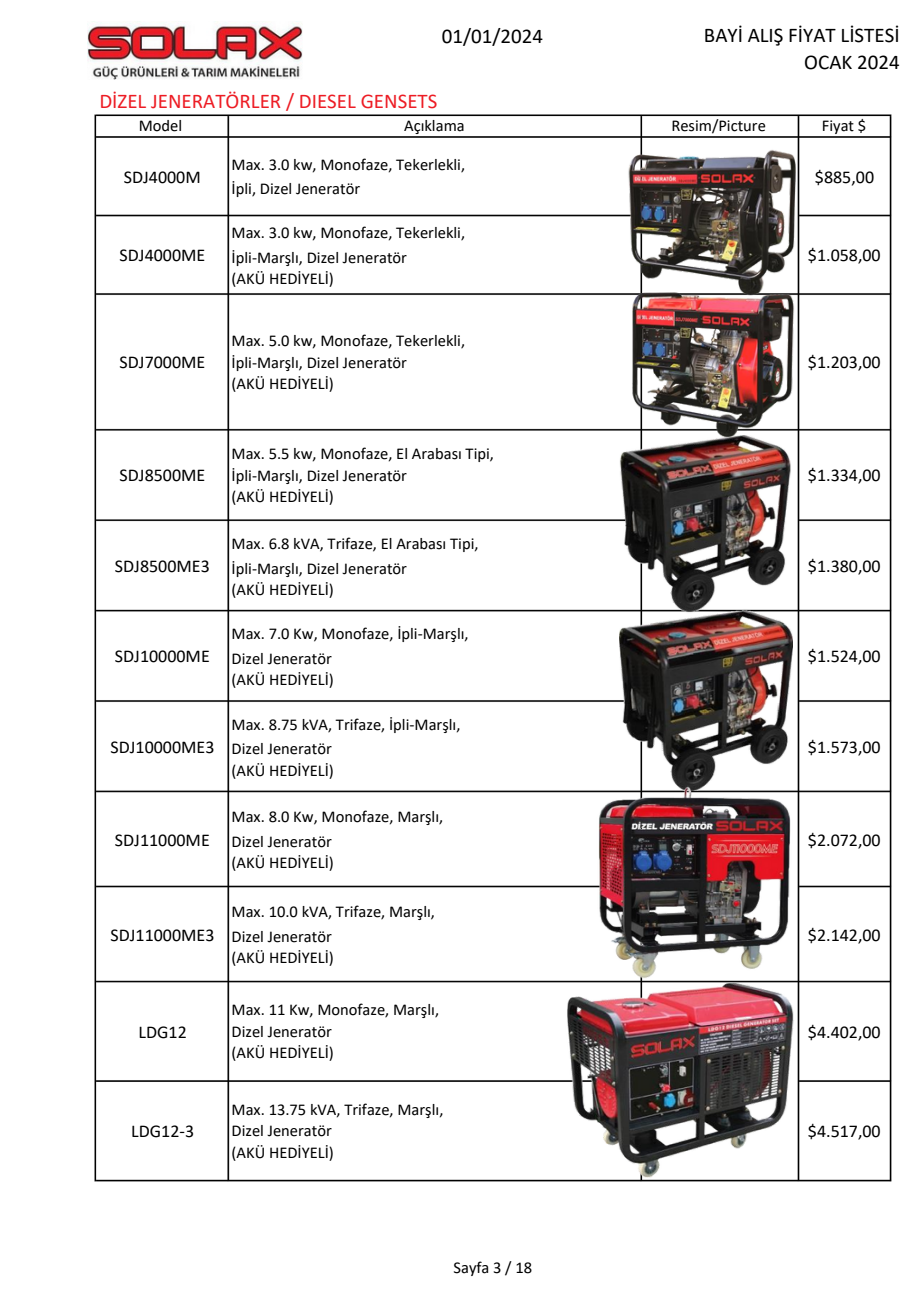
<style>
.page{position:relative;width:922px;height:1302px;background:#fff}
.page>*{position:absolute;margin:0;border:0;box-sizing:border-box;transform-origin:0 0}
.t1{font:21px/27px "Calibri";color:#000;text-align:right}
.t2{font:21px "Calibri";color:#ed1c24}
.t3{font:18px "Calibri";color:#000}
.t4{font:16.5px/21.3px "Calibri";color:#000}
</style>
<div class="page">
<img style="left:88px;top:22px;width:214px;height:57px">
<img style="left:94px;top:114px;width:798px;height:1068px">
<img style="left:560px;top:976px;width:237px;height:205px">
<img style="left:619px;top:440px;width:173px;height:336px">
<img style="left:568px;top:776px;width:252px;height:212px">
<img style="left:616px;top:146px;width:197px;height:294px">
<p class="t1" style="left:441px;top:24px;width:103px">01/01/2024</p>
<h1 class="t1" style="left:703px;top:23px;width:197px">BAYİ ALIŞ FİYAT LİSTESİ<br>OCAK 2024</h1>
<h2 class="t2" style="left:99px;top:92px;width:339px">DİZEL JENERATÖRLER / DIESEL GENSETS</h2>
<h1 class="t4" style="left:139px;top:117px;width:45px">Model</h1>
<p class="t3" style="left:124px;top:169px;width:78px">SDJ4000M</p>
<p class="t3" style="left:120px;top:248px;width:87px">SDJ4000ME</p>
<p class="t4" style="left:404px;top:116px;width:62px">Açıklama</p>
<p class="t4" style="left:231px;top:156px;width:235px">Max. 3.0 kw, Monofaze, Tekerlekli,</p>
<p class="t4" style="left:231px;top:179px;width:130px">İpli, Dizel Jeneratör</p>
<h3 class="t4" style="left:231px;top:223px;width:235px">Max. 3.0 kw, Monofaze, Tekerlekli,</h3>
<p class="t4" style="left:231px;top:248px;width:177px">İpli-Marşlı, Dizel Jeneratör</p>
<p class="t4" style="left:231px;top:269px;width:104px">(AKÜ HEDİYELİ)</p>
<h3 class="t4" style="left:671px;top:117px;width:96px">Resim/Picture</h3>
<p class="t4" style="left:821px;top:117px;width:46px">Fiyat $</p>
<p class="t3" style="left:814px;top:169px;width:61px">$885,00</p>
<p class="t3" style="left:807px;top:248px;width:74px">$1.058,00</p>
<p class="t3" style="left:120px;top:355px;width:87px">SDJ7000ME</p>
<h3 class="t4" style="left:231px;top:331px;width:235px">Max. 5.0 kw, Monofaze, Tekerlekli,<br>İpli-Marşlı, Dizel Jeneratör<br>(AKÜ HEDİYELİ)</h3>
<p class="t3" style="left:807px;top:355px;width:74px">$1.203,00</p>
<p class="t3" style="left:120px;top:468px;width:87px">SDJ8500ME</p>
<h3 class="t3" style="left:115px;top:558px;width:96px">SDJ8500ME3</h3>
<p class="t3" style="left:115px;top:649px;width:96px">SDJ10000ME</p>
<p class="t3" style="left:110px;top:739px;width:105px">SDJ10000ME3</p>
<h3 class="t3" style="left:115px;top:832px;width:96px">SDJ11000ME</h3>
<p class="t3" style="left:110px;top:927px;width:105px">SDJ11000ME3</p>
<p class="t4" style="left:231px;top:444px;width:264px">Max. 5.5 kw, Monofaze, El Arabası Tipi,<br>İpli-Marşlı, Dizel Jeneratör<br>(AKÜ HEDİYELİ)</p>
<h3 class="t4" style="left:231px;top:534px;width:248px">Max. 6.8 kVA, Trifaze, El Arabası Tipi,</h3>
<p class="t4" style="left:231px;top:559px;width:177px">İpli-Marşlı, Dizel Jeneratör</p>
<h3 class="t4" style="left:231px;top:580px;width:104px">(AKÜ HEDİYELİ)</h3>
<p class="t4" style="left:231px;top:624px;width:239px">Max. 7.0 Kw, Monofaze, İpli-Marşlı,</p>
<h3 class="t4" style="left:231px;top:649px;width:102px">Dizel Jeneratör</h3>
<p class="t4" style="left:231px;top:670px;width:104px">(AKÜ HEDİYELİ)</p>
<p class="t4" style="left:231px;top:715px;width:230px">Max. 8.75 kVA, Trifaze, İpli-Marşlı,</p>
<p class="t4" style="left:231px;top:739px;width:102px">Dizel Jeneratör</p>
<h3 class="t4" style="left:231px;top:761px;width:104px">(AKÜ HEDİYELİ)</h3>
<p class="t4" style="left:231px;top:807px;width:213px">Max. 8.0 Kw, Monofaze, Marşlı,</p>
<p class="t4" style="left:231px;top:832px;width:102px">Dizel Jeneratör</p>
<p class="t4" style="left:231px;top:853px;width:104px">(AKÜ HEDİYELİ)</p>
<h3 class="t4" style="left:231px;top:902px;width:205px">Max. 10.0 kVA, Trifaze, Marşlı,</h3>
<p class="t4" style="left:231px;top:927px;width:102px">Dizel Jeneratör</p>
<p class="t4" style="left:231px;top:948px;width:104px">(AKÜ HEDİYELİ)</p>
<p class="t3" style="left:807px;top:468px;width:74px">$1.334,00</p>
<p class="t3" style="left:807px;top:558px;width:74px">$1.380,00</p>
<p class="t3" style="left:807px;top:649px;width:74px">$1.524,00</p>
<p class="t3" style="left:807px;top:739px;width:74px">$1.573,00</p>
<p class="t3" style="left:807px;top:832px;width:74px">$2.072,00</p>
<p class="t3" style="left:807px;top:927px;width:74px">$2.142,00</p>
<p class="t3" style="left:138px;top:1024px;width:50px">LDG12</p>
<p class="t4" style="left:231px;top:1000px;width:209px">Max. 11 Kw, Monofaze, Marşlı,<br>Dizel Jeneratör<br>(AKÜ HEDİYELİ)</p>
<p class="t3" style="left:807px;top:1024px;width:74px">$4.402,00</p>
<h3 class="t3" style="left:131px;top:1124px;width:64px">LDG12-3</h3>
<p class="t4" style="left:231px;top:1100px;width:213px">Max. 13.75 kVA, Trifaze, Marşlı,<br>Dizel Jeneratör<br>(AKÜ HEDİYELİ)</p>
<p class="t3" style="left:807px;top:1124px;width:74px">$4.517,00</p>
<p class="t4" style="left:453px;top:1257px;width:80px">Sayfa 3 / 18</p>
</div>
